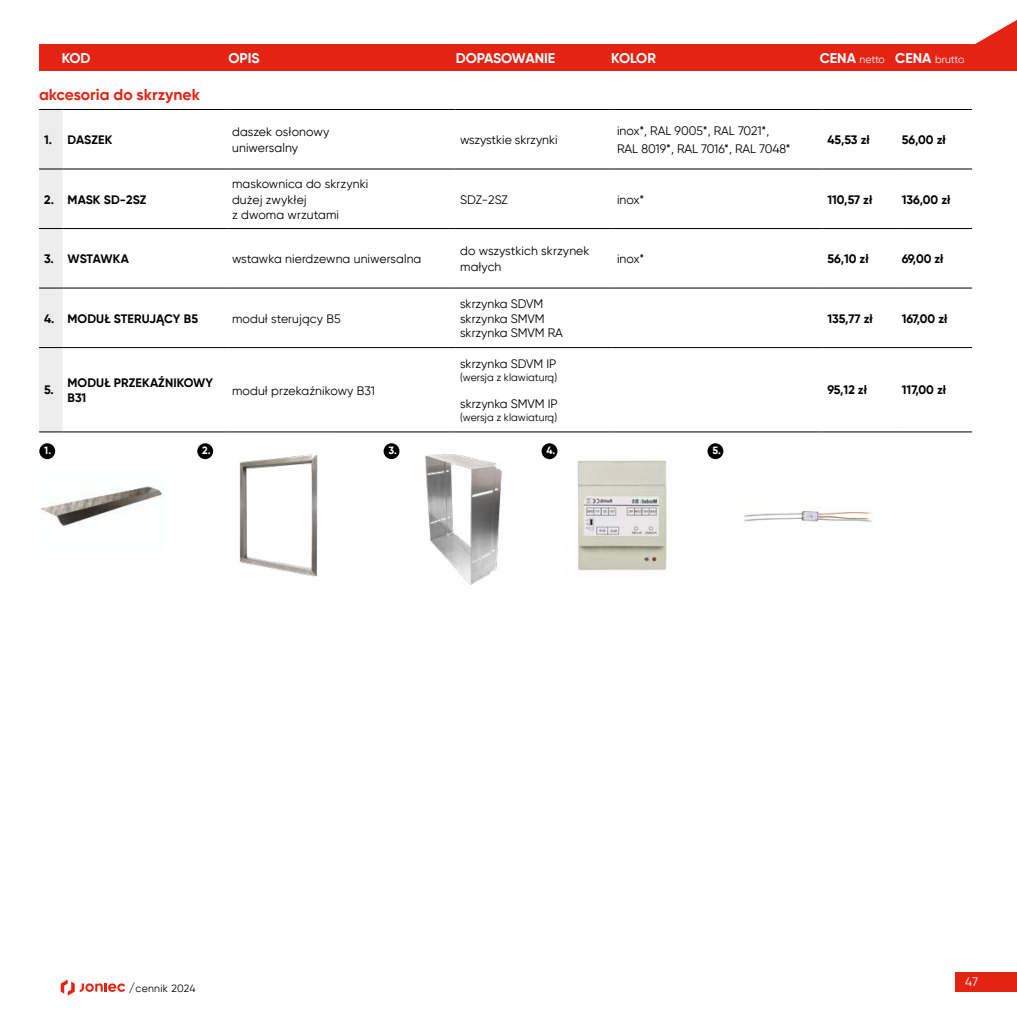
<style>
.page{position:relative;width:1017px;height:1017px;background:#fff}
.page>*{position:absolute;margin:0;border:0;box-sizing:border-box;transform-origin:0 0}
.t1{font:700 15.75px "Gilroy";color:#e42313}
.t2{font:700 14px "Gilroy";color:#fff}
.t3{font:12.25px/15.8px "Gilroy";color:#000}
.t4{font:700 12.25px/15.8px "Gilroy";color:#000}
.t5{font:12.25px "Gilroy";color:#fff}
.t6{font:10.5px "Gilroy";color:#000}
.t7{font:10.5px "Gilroy";letter-spacing:-.015em;color:#fff}
.t8{font:10.5px "Gilroy";letter-spacing:.025em;color:#000}
.t9{font:700 10.5px "Gilroy";color:#fff}
.s1{font-weight:700;font-size:14px}
.s2{font-size:12.25px}
</style>
<div class="page">
<svg style="left:61px;top:979px;width:64px;height:17px"></svg>
<div style="left:955px;top:972px;width:62px;height:20px;background:#e42313"></div>
<img style="left:577px;top:460px;width:90px;height:111px">
<img style="left:743px;top:507px;width:129px;height:15px">
<div style="left:197px;top:443px;width:16px;height:16px;background:#000;border-radius:50%"></div>
<div style="left:542px;top:443px;width:15px;height:16px;background:#000;border-radius:50%"></div>
<div style="left:707px;top:443px;width:16px;height:16px;background:#000;border-radius:50%"></div>
<div style="left:39px;top:443px;width:16px;height:16px;background:#000;border-radius:50%"></div>
<div style="left:384px;top:443px;width:15px;height:16px;background:#000;border-radius:50%"></div>
<img style="left:41px;top:486px;width:122px;height:41px">
<hr style="left:63px;top:109px;width:164px;height:1px;background:#000">
<hr style="left:227px;top:109px;width:228px;height:1px;background:#000">
<hr style="left:455px;top:109px;width:157px;height:1px;background:#000">
<hr style="left:612px;top:109px;width:210px;height:1px;background:#000">
<hr style="left:822px;top:109px;width:75px;height:1px;background:#000">
<hr style="left:897px;top:109px;width:75px;height:1px;background:#000">
<hr style="left:63px;top:169px;width:164px;height:1px;background:#000">
<hr style="left:227px;top:169px;width:228px;height:1px;background:#000">
<hr style="left:455px;top:169px;width:157px;height:1px;background:#000">
<hr style="left:612px;top:169px;width:210px;height:1px;background:#000">
<hr style="left:822px;top:169px;width:75px;height:1px;background:#000">
<hr style="left:897px;top:169px;width:75px;height:1px;background:#000">
<hr style="left:63px;top:228px;width:164px;height:1px;background:#000">
<hr style="left:227px;top:228px;width:228px;height:1px;background:#000">
<hr style="left:455px;top:228px;width:157px;height:1px;background:#000">
<hr style="left:612px;top:228px;width:210px;height:1px;background:#000">
<hr style="left:822px;top:228px;width:75px;height:1px;background:#000">
<hr style="left:897px;top:228px;width:75px;height:1px;background:#000">
<hr style="left:63px;top:288px;width:164px;height:1px;background:#000">
<hr style="left:227px;top:288px;width:228px;height:1px;background:#000">
<hr style="left:455px;top:288px;width:157px;height:1px;background:#000">
<hr style="left:612px;top:288px;width:210px;height:1px;background:#000">
<hr style="left:822px;top:288px;width:75px;height:1px;background:#000">
<hr style="left:897px;top:288px;width:75px;height:1px;background:#000">
<hr style="left:63px;top:347px;width:164px;height:1px;background:#000">
<hr style="left:227px;top:347px;width:228px;height:1px;background:#000">
<hr style="left:455px;top:347px;width:157px;height:1px;background:#000">
<hr style="left:612px;top:347px;width:210px;height:1px;background:#000">
<hr style="left:822px;top:347px;width:75px;height:1px;background:#000">
<hr style="left:897px;top:347px;width:75px;height:1px;background:#000">
<hr style="left:63px;top:431px;width:164px;height:1px;background:#000">
<hr style="left:227px;top:431px;width:228px;height:1px;background:#000">
<hr style="left:455px;top:431px;width:157px;height:1px;background:#000">
<hr style="left:612px;top:431px;width:210px;height:1px;background:#000">
<hr style="left:822px;top:431px;width:75px;height:1px;background:#000">
<hr style="left:897px;top:431px;width:75px;height:1px;background:#000">
<div style="left:39px;top:109px;width:24px;height:323px;background:#ededed"></div>
<div style="left:39px;top:44px;width:978px;height:27px;background:#e42313"></div>
<svg style="left:975px;top:20px;width:42px;height:24px"></svg>
<img style="left:425px;top:454px;width:77px;height:131px">
<img style="left:239px;top:454px;width:79px;height:123px">
<p class="t2" style="left:62px;top:49px;width:30px">KOD</p>
<p class="t2" style="left:229px;top:49px;width:33px">OPIS</p>
<p class="t2" style="left:456px;top:49px;width:101px">DOPASOWANIE</p>
<p class="t2" style="left:611px;top:49px;width:46px">KOLOR</p>
<p class="t7" style="left:820px;top:53px;width:146px"><span class="s1">CENA</span> netto <span class="s1">CENA</span> brutto</p>
<p class="t1" style="left:39px;top:85px;width:162px">akcesoria do skrzynek</p>
<p class="t4" style="left:44px;top:132px;width:70px">1. DASZEK</p>
<p class="t3" style="left:232px;top:124px;width:99px">daszek osłonowy uniwersalny</p>
<p class="t3" style="left:460px;top:132px;width:99px">wszystkie skrzynki</p>
<p class="t3" style="left:617px;top:122px;width:175px;line-height:17.5px">inox*, RAL 9005*, RAL 7021*,<br>RAL 8019*, RAL 7016*, RAL 7048*</p>
<p class="t4" style="left:827px;top:132px;width:44px">45,53 zł</p>
<p class="t4" style="left:902px;top:132px;width:45px">56,00 zł</p>
<p class="t4" style="left:44px;top:191px;width:104px">2. MASK SD-2SZ</p>
<p class="t3" style="left:232px;top:175px;width:138px">maskownica do skrzynki dużej zwykłej<br>z dwoma wrzutami</p>
<p class="t3" style="left:460px;top:191px;width:49px">SDZ-2SZ</p>
<p class="t3" style="left:617px;top:191px;width:29px">inox*</p>
<p class="t4" style="left:827px;top:191px;width:46px">110,57 zł</p>
<p class="t4" style="left:902px;top:191px;width:50px">136,00 zł</p>
<p class="t4" style="left:44px;top:251px;width:86px">3. WSTAWKA</p>
<p class="t3" style="left:232px;top:251px;width:191px">wstawka nierdzewna uniwersalna</p>
<p class="t3" style="left:460px;top:243px;width:131px">do wszystkich skrzynek małych</p>
<p class="t3" style="left:617px;top:251px;width:29px">inox*</p>
<p class="t4" style="left:827px;top:251px;width:43px">56,10 zł</p>
<p class="t4" style="left:902px;top:251px;width:43px">69,00 zł</p>
<p class="t4" style="left:44px;top:310px;width:156px">4. MODUŁ STERUJĄCY B5</p>
<p class="t3" style="left:232px;top:310px;width:110px">moduł sterujący B5</p>
<p class="t4" style="left:44px;top:382px;width:11px">5.</p>
<p class="t4" style="left:68px;top:374px;width:147px">MODUŁ PRZEKAŹNIKOWY<br>B31</p>
<p class="t3" style="left:232px;top:382px;width:145px">moduł przekaźnikowy B31</p>
<p class="t3" style="left:460px;top:296px;width:104px;line-height:14.7px">skrzynka SDVM skrzynka SMVM skrzynka SMVM RA</p>
<p class="t3" style="left:460px;top:356px;width:98px">skrzynka SDVM IP</p>
<p class="t6" style="left:460px;top:371px;width:98px">(wersja z klawiaturą)</p>
<p class="t3" style="left:460px;top:396px;width:99px">skrzynka SMVM IP</p>
<p class="t6" style="left:460px;top:411px;width:98px">(wersja z klawiaturą)</p>
<p class="t9" style="left:44px;top:444px;width:8px">1.</p>
<p class="t9" style="left:202px;top:444px;width:10px">2.</p>
<p class="t9" style="left:389px;top:444px;width:10px">3.</p>
<p class="t9" style="left:547px;top:444px;width:10px">4.</p>
<p class="t9" style="left:712px;top:444px;width:10px">5.</p>
<p class="t4" style="left:827px;top:310px;width:47px">135,77 zł</p>
<p class="t4" style="left:902px;top:310px;width:47px">167,00 zł</p>
<p class="t4" style="left:827px;top:382px;width:41px">95,12 zł</p>
<p class="t4" style="left:902px;top:382px;width:46px">117,00 zł</p>
<p class="t8" style="left:129px;top:982px;width:68px"><span class="s2">/</span>cennik 2024</p>
<p class="t5" style="left:965px;top:975px;width:14px">47</p>
</div>
